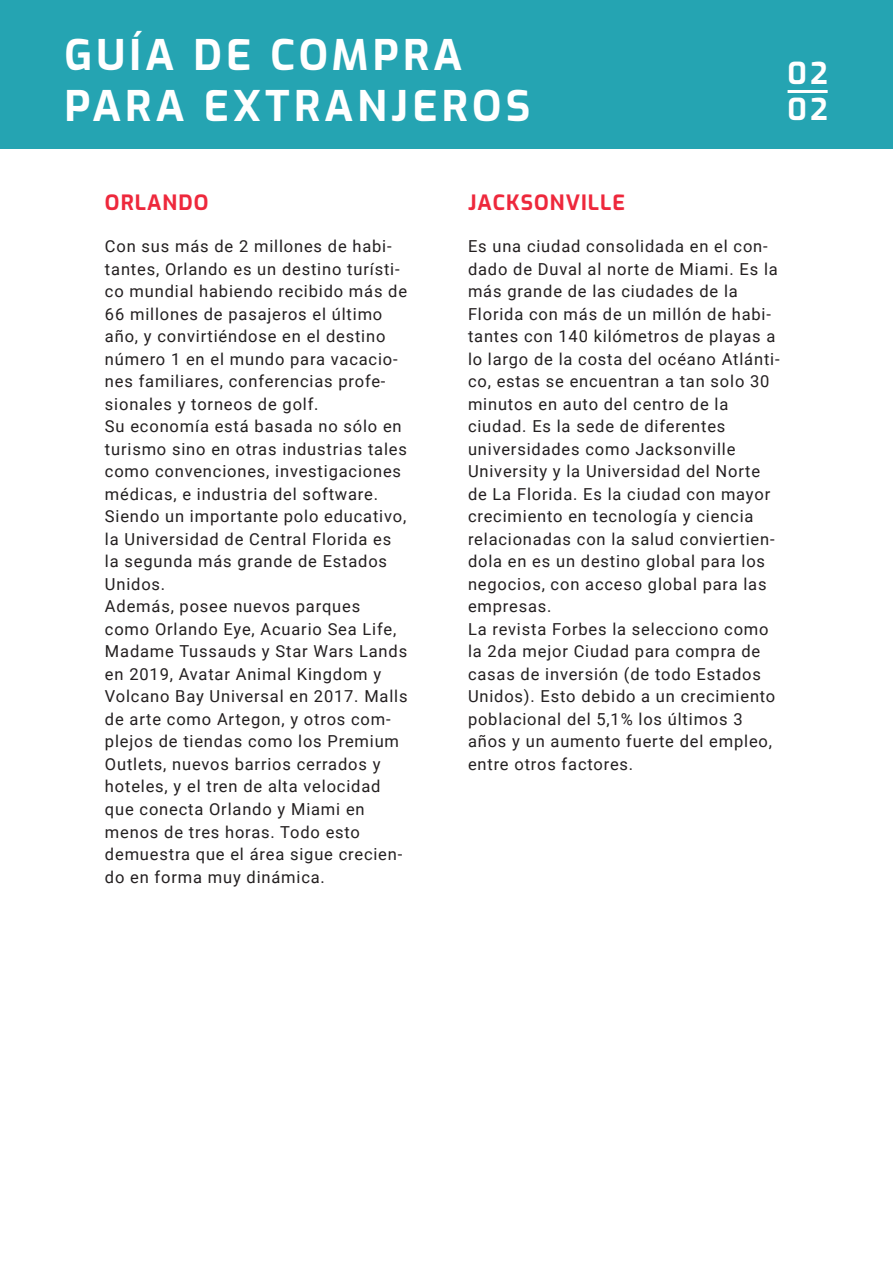
<style>
.page{position:relative;width:893px;height:1263px;background:#fff}
.page>*{position:absolute;margin:0;border:0;box-sizing:border-box;transform-origin:0 0}
.t1{font:700 42px/50.4px "Exo";letter-spacing:.1em;color:#fff}
.t2{font:700 30px/36px "Exo";color:#fff}
.t3{font:700 21px "Exo";letter-spacing:.05em;color:#ee283c}
.t4{font:16.5px/22.5px "Roboto";letter-spacing:.05em;color:#231f20}
</style>
<div class="page">
<div style="left:0;top:0;width:893px;height:148px;background:#25a4b2"></div>
<hr style="left:788px;top:90px;width:40px;height:3px;background:#fff">
<h1 class="t1" style="left:64px;top:27px;width:468px">GUÍA DE COMPRA<br>PARA EXTRANJEROS</h1>
<h2 class="t2" style="left:788px;top:53px;width:41px">02<br>02</h2>
<p class="t3" style="left:105px;top:186px;width:105px">ORLANDO</p>
<p class="t4" style="left:105px;top:235px;width:304px">Con sus más de 2 millones de habi&shy;tantes, Orlando es un destino turísti&shy;co mundial habiendo recibido más de 66 millones de pasajeros el último año, y convirtiéndose en el destino número 1 en el mundo para vacacio&shy;nes familiares, conferencias profe&shy;sionales y torneos de golf.<br>Su economía está basada no sólo en turismo sino en otras industrias tales como convenciones, investigaciones médicas, e industria del software.<br>Siendo un importante polo educativo, la Universidad de Central Florida es la segunda más grande de Estados Unidos.<br>Además, posee nuevos parques como Orlando Eye, Acuario Sea Life, Madame Tussauds y Star Wars Lands en 2019, Avatar Animal Kingdom y Volcano Bay Universal en 2017. Malls de arte como Artegon, y otros com&shy;plejos de tiendas como los Premium Outlets, nuevos barrios cerrados y hoteles, y el tren de alta velocidad que conecta Orlando y Miami en menos de tres horas. Todo esto demuestra que el área sigue crecien&shy;do en forma muy dinámica.</p>
<p class="t3" style="left:468px;top:186px;width:159px">JACKSONVILLE</p>
<p class="t4" style="left:468px;top:235px;width:313px">Es una ciudad consolidada en el con&shy;dado de Duval al norte de Miami. Es la más grande de las ciudades de la Florida con más de un millón de habi&shy;tantes con 140 kilómetros de playas a lo largo de la costa del océano Atlánti&shy;co, estas se encuentran a tan solo 30 minutos en auto del centro de la ciudad. Es la sede de diferentes universidades como Jacksonville University y la Universidad del Norte de La Florida. Es la ciudad con mayor crecimiento en tecnología y ciencia relacionadas con la salud conviertien&shy;dola en es un destino global para los negocios, con acceso global para las empresas.<br>La revista Forbes la selecciono como la 2da mejor Ciudad para compra de casas de inversión (de todo Estados Unidos). Esto debido a un crecimiento poblacional del 5,1% los últimos 3 años y un aumento fuerte del empleo, entre otros factores.</p>
</div>
